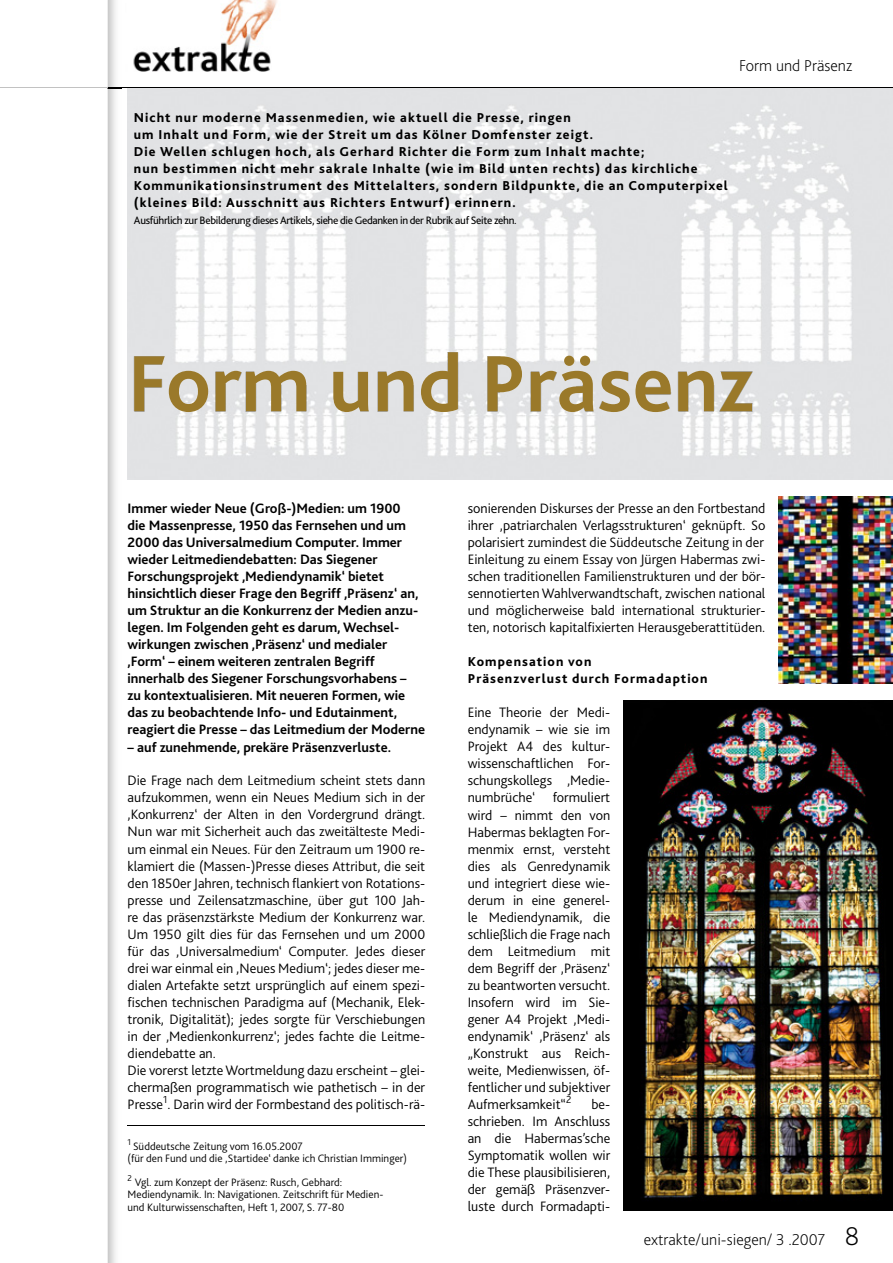
<style>
.page{position:relative;width:893px;height:1263px;background:#fff}
.page>*{position:absolute;margin:0;border:0;box-sizing:border-box;transform-origin:0 0}
.t1{font:700 83.25px "Bliss 2";color:#9a792a}
.t2{font:200 16.5px "Bliss 2";color:#000}
.t3{font:300 14.25px/17px "Bliss 2";color:#000;text-align:justify}
.t4{font:700 14.25px/17px "Bliss 2";color:#000}
.t5{font:800 13.5px/17px "Bliss 2";letter-spacing:.075em;color:#000}
.t6{font:300 11.25px/12.3px "Bliss 2";color:#000}
.t7{font:11.25px "Bliss 2";letter-spacing:-.03em;color:#000}
.s1{font-size:27px}
</style>
<div class="page">
<hr style="left:0;top:87px;width:893px;height:1px;background:#000">
<img style="left:107px;top:0;width:15px;height:1263px">
<svg style="left:107px;top:87px;width:15px;height:1px"></svg>
<img style="left:133px;top:0;width:144px;height:71px">
<img style="left:128px;top:88px;width:765px;height:391px">
<svg style="left:134px;top:356px;width:74px;height:56px;background:#e0e1e3"></svg>
<svg style="left:216px;top:371px;width:90px;height:40px;background:#e0e1e3"></svg>
<svg style="left:333px;top:372px;width:36px;height:40px"></svg>
<svg style="left:378px;top:371px;width:36px;height:40px"></svg>
<svg style="left:421px;top:352px;width:37px;height:60px;background:#e3e4e5"></svg>
<svg style="left:487px;top:356px;width:35px;height:55px;background:#e0e1e3"></svg>
<svg style="left:531px;top:356px;width:140px;height:56px;background:#e1e2e4"></svg>
<svg style="left:678px;top:371px;width:36px;height:40px"></svg>
<svg style="left:720px;top:372px;width:32px;height:39px"></svg>
<hr style="left:0;top:87px;width:107px;height:1px;background:#c2c2c2">
<hr style="left:128px;top:1125px;width:297px;height:1px;background:#000">
<img style="left:778px;top:496px;width:115px;height:187px">
<img style="left:623px;top:700px;width:270px;height:510px">
<p class="t2" style="left:739px;top:55px;width:114px">Form und Präsenz</p>
<p class="t5" style="left:134px;top:109px;width:595px">Nicht nur moderne Massenmedien, wie aktuell die Presse, ringen<br>um Inhalt und Form, wie der Streit um das Kölner Domfenster zeigt.<br>Die Wellen schlugen hoch, als Gerhard Richter die Form zum Inhalt machte;<br>nun bestimmen nicht mehr sakrale Inhalte (wie im Bild unten rechts) das kirchliche Kommunikationsinstrument des Mittelalters, sondern Bildpunkte, die an Computerpixel (kleines Bild: Ausschnitt aus Richters Entwurf) erinnern.</p>
<p class="t7" style="left:134px;top:213px;width:384px">Ausführlich zur Bebilderung dieses Artikels, siehe die Gedanken in der Rubrik auf Seite zehn.</p>
<h1 class="t1" style="left:128px;top:332px;width:627px">Form und Präsenz</h1>
<p class="t4" style="left:128px;top:500px;width:299px">Immer wieder Neue (Groß-)Medien: um 1900<br>die Massenpresse, 1950 das Fernsehen und um 2000 das Universalmedium Computer. Immer wieder Leitmediendebatten: Das Siegener Forschungsprojekt ‚Mediendynamik‘ bietet hinsichtlich dieser Frage den Begriff ‚Präsenz‘ an, um Struktur an die Konkurrenz der Medien anzu&shy;legen. Im Folgenden geht es darum, Wechsel&shy;wirkungen zwischen ‚Präsenz‘ und medialer ‚Form‘ – einem weiteren zentralen Begriff innerhalb des Siegener Forschungsvorhabens –<br>zu kontextualisieren. Mit neueren Formen, wie das zu beobachtende Info- und Edutainment, reagiert die Presse – das Leitmedium der Moderne</p>
<p class="t4" style="left:128px;top:738px;width:265px">– auf zunehmende, prekäre Präsenzverluste.</p>
<p class="t3" style="left:128px;top:772px;width:299px;text-align:left">Die Frage nach dem Leitmedium scheint stets dann aufzukommen, wenn ein Neues Medium sich in der ‚Konkurrenz‘ der Alten in den Vordergrund drängt.<br>Nun war mit Sicherheit auch das zweitälteste Medi&shy;um einmal ein Neues. Für den Zeitraum um 1900 re&shy;klamiert die (Massen-)Presse dieses Attribut, die seit den 1850er Jahren, technisch flankiert von Rotations&shy;presse und Zeilensatzmaschine, über gut 100 Jah&shy;re das präsenzstärkste Medium der Konkurrenz war.<br>Um 1950 gilt dies für das Fernsehen und um 2000 für das ‚Universalmedium‘ Computer. Jedes dieser drei war einmal ein ‚Neues Medium‘; jedes dieser me&shy;dialen Artefakte setzt ursprünglich auf einem spezi&shy;fischen technischen Paradigma auf (Mechanik, Elek&shy;tronik, Digitalität); jedes sorgte für Verschiebungen in der ‚Medienkonkurrenz‘; jedes fachte die Leitme&shy;diendebatte an.<br>Die vorerst letzte Wortmeldung dazu erscheint – glei&shy;chermaßen programmatisch wie pathetisch – in der Presse<sup>1</sup>. Darin wird der Formbestand des politisch-rä-</p>
<p class="t6" style="left:128px;top:1139px;width:281px"><sup>1</sup> Süddeutsche Zeitung vom 16.05.2007<br>(für den Fund und die ‚Startidee‘ danke ich Christian Imminger)</p>
<p class="t6" style="left:128px;top:1176px;width:257px"><sup>2</sup> Vgl. zum Konzept der Präsenz: Rusch, Gebhard:<br>Mediendynamik. In: Navigationen. Zeitschrift für Medien&shy;und Kulturwissenschaften, Heft 1, 2007, S. 77-80</p>
<p class="t3" style="left:468px;top:500px;width:299px">sonierenden Diskurses der Presse an den Fortbestand ihrer ‚patriarchalen Verlagsstrukturen‘ geknüpft. So polarisiert zumindest die Süddeutsche Zeitung in der Einleitung zu einem Essay von Jürgen Habermas zwi&shy;schen traditionellen Familienstrukturen und der bör&shy;sennotierten Wahlverwandtschaft, zwischen national und möglicherweise bald international strukturier&shy;ten, notorisch kapitalfixierten Herausgeberattitüden.</p>
<p class="t5" style="left:468px;top:653px;width:241px">Kompensation von<br>Präsenzverlust durch Formadaption</p>
<p class="t3" style="left:468px;top:704px;width:144px">Eine Theorie der Medi&shy;endynamik – wie sie im Projekt A4 des kultur&shy;wissenschaftlichen For&shy;schungskollegs ‚Medie&shy;numbrüche‘ formuliert wird – nimmt den von Habermas beklagten For&shy;menmix ernst, versteht dies als Genredynamik und integriert diese wie&shy;derum in eine generel&shy;le Mediendynamik, die schließlich die Frage nach dem Leitmedium mit dem Begriff der ‚Präsenz‘ zu beantworten versucht.<br>Insofern wird im Sie&shy;gener A4 Projekt ‚Medi&shy;endynamik‘ ‚Präsenz‘ als „Konstrukt aus Reich&shy;weite, Medienwissen, öf&shy;fentlicher und subjektiver Aufmerksamkeit“<sup>2</sup></p>
<p class="t3" style="left:468px;top:1095px;width:144px;text-indent:124px">be&shy;schrieben. Im Anschluss an die Habermas’sche Symptomatik wollen wir die These plausibilisieren, der gemäß Präsenzver&shy;luste durch Formadapti-</p>
<p class="t2" style="left:644px;top:1229px;width:217px">extrakte/uni-siegen/ 3 .2007 <span class="s1">8</span></p>
</div>
